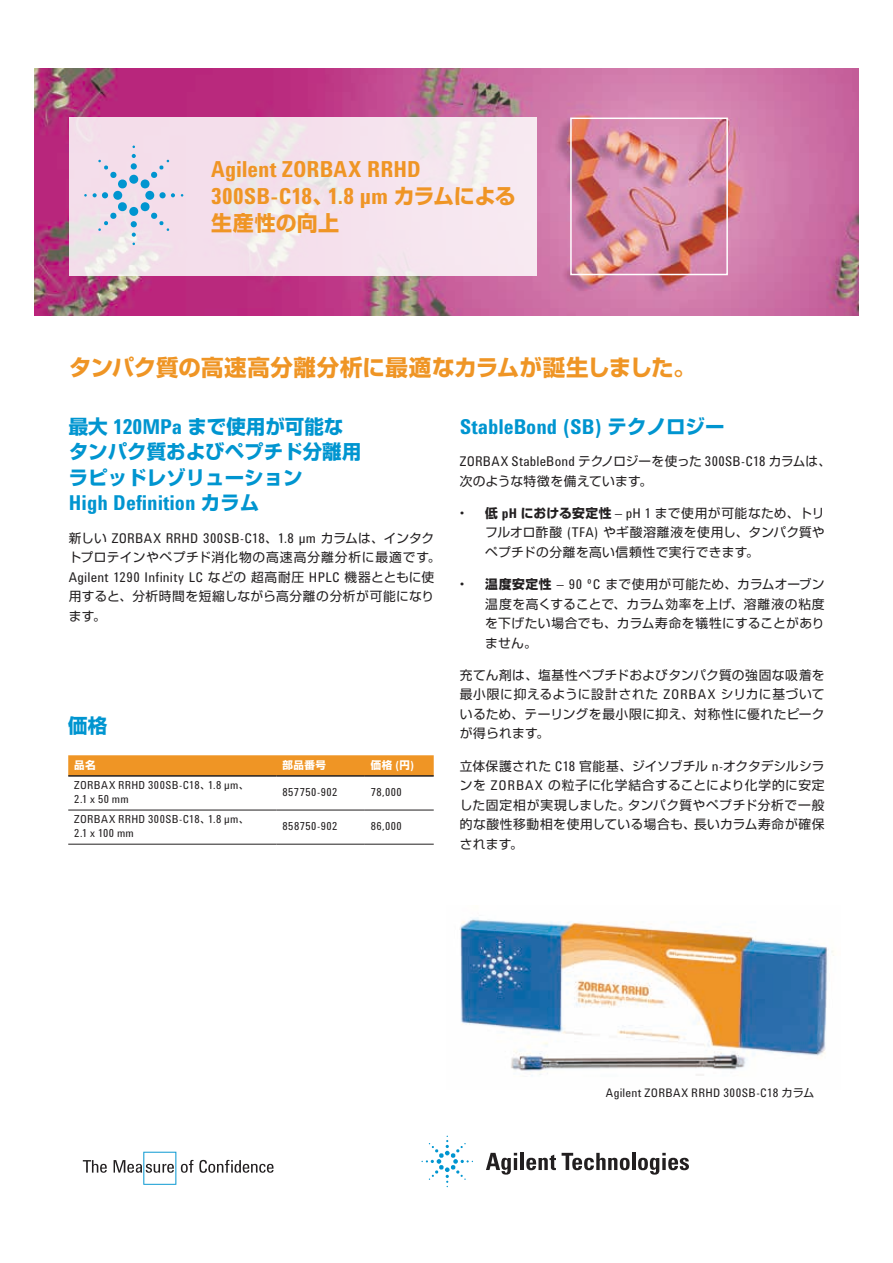
<style>
.page{position:relative;width:893px;height:1263px;background:#fff}
.page>*{position:absolute;margin:0;border:0;box-sizing:border-box;transform-origin:0 0}
.t1{font:700 22.65px/27px "Agilent Condensed CFF";letter-spacing:.005em;color:#ef9525}
.t2{font:700 22.5px "Shin Go Pro";letter-spacing:.005em;color:#ef9525}
.t3{font:700 21px "Agilent Condensed CFF";color:#0095d0}
.t4{font:700 21px "Shin Go Pro";letter-spacing:.015em;color:#ef9525}
.t5{font:700 19.5px/25.5px "Shin Go Pro";color:#0095d0}
.t6{font:13.8px "Agilent Condensed CFF";letter-spacing:.02em;color:#221f20}
.t7{font:12.75px/19.5px "Shin Go Pro";letter-spacing:.035em;color:#221f20;text-align:justify}
.t8{font:12.75px "Shin Go Pro";letter-spacing:.06em;color:#221f20}
.t9{font:12.15px "Agilent Condensed CFF";letter-spacing:.03em;color:#221f20}
.t10{font:11.4px/13.5px "Agilent Condensed CFF";letter-spacing:.04em;color:#221f20}
.t11{font:700 10.5px "Shin Go Pro";letter-spacing:.05em;color:#fff}
.s1{font-family:"Shin Go Pro";font-size:21px}
.s2{font-family:"Agilent Condensed CFF";font-size:21px}
.s3{font-family:"Shin Go Pro";font-size:19.5px}
.s4{font-family:"Shin Go Pro";font-size:12.75px}
.s5{font-family:"Agilent Condensed CFF";font-size:11.4px}
.s6{font-family:"Shin Go Pro";font-size:10.5px}
.s7{font-family:"Agilent Condensed CFF";font-size:13.8px}
.s8{font-weight:700}
.s9{font-family:"Agilent Condensed CFF";font-weight:700;font-size:13.8px}
.s10{font-family:"Shin Go Pro";font-size:11.25px}
</style>
<div class="page">
<svg style="left:486px;top:1153px;width:31px;height:21px"></svg>
<hr style="left:520px;top:1153px;width:4px;height:17px;background:#221f20">
<svg style="left:526px;top:1154px;width:30px;height:16px"></svg>
<svg style="left:562px;top:1153px;width:68px;height:17px"></svg>
<hr style="left:632px;top:1153px;width:3px;height:17px;background:#221f20">
<svg style="left:638px;top:1153px;width:51px;height:21px"></svg>
<svg style="left:421px;top:1136px;width:52px;height:51px"></svg>
<img style="left:34px;top:68px;width:824px;height:248px">
<svg style="left:69px;top:117px;width:467px;height:159px;background:#f3e3ec"></svg>
<svg style="left:93px;top:154px;width:82px;height:83px;background:#d4d4e6"></svg>
<div style="left:570px;top:118px;width:158px;height:157px;border:2px solid #fff"></div>
<img style="left:460px;top:917px;width:374px;height:159px">
<div style="left:68px;top:755px;width:366px;height:20px;background:#ef9525"></div>
<hr style="left:68px;top:775px;width:208px;height:2px;background:#221f20">
<hr style="left:276px;top:775px;width:89px;height:2px;background:#221f20">
<hr style="left:365px;top:775px;width:69px;height:2px;background:#221f20">
<hr style="left:68px;top:810px;width:208px;height:1px;background:#221f20">
<hr style="left:276px;top:810px;width:89px;height:1px;background:#221f20">
<hr style="left:365px;top:810px;width:69px;height:1px;background:#221f20">
<hr style="left:68px;top:844px;width:208px;height:1px;background:#221f20">
<hr style="left:276px;top:844px;width:89px;height:1px;background:#221f20">
<hr style="left:365px;top:844px;width:69px;height:1px;background:#221f20">
<svg style="left:83px;top:1160px;width:24px;height:13px"></svg>
<svg style="left:114px;top:1152px;width:160px;height:33px"></svg>
<h1 class="t1" style="left:211px;top:155px;width:306px">Agilent ZORBAX RRHD<br>300SB-C18<span class="s1">、</span>1.8 µm <span class="s1">カラムによる</span></h1>
<h3 class="t4" style="left:211px;top:206px;width:130px">生産性の向上</h3>
<h2 class="t2" style="left:69px;top:349px;width:628px">タンパク質の高速高分離分析に最適なカラムが誕生しました。</h2>
<h3 class="t5" style="left:69px;top:412px;width:294px">最大 <span class="s2">120MPa</span> まで使用が可能なタンパク質およびペプチド分離用ラピッドレゾリューション</h3>
<h3 class="t3" style="left:69px;top:487px;width:192px">High Definition <span class="s3">カラム</span></h3>
<p class="t6" style="left:69px;top:527px;width:367px"><span class="s4">新しい</span> ZORBAX RRHD 300SB-C18<span class="s4">、</span>1.8 µm <span class="s4">カラムは、インタク</span></p>
<p class="t8" style="left:69px;top:547px;width:373px">トプロテインやペプチド消化物の高速高分離分析に最適です。</p>
<p class="t6" style="left:69px;top:566px;width:367px">Agilent 1290 Infinity LC <span class="s4">などの超高耐圧</span> HPLC <span class="s4">機器とともに使</span></p>
<p class="t7" style="left:69px;top:585px;width:367px">用すると、分析時間を短縮しながら高分離の分析が可能になります。</p>
<h3 class="t5" style="left:68px;top:711px;width:40px">価格</h3>
<p class="t11" style="left:74px;top:756px;width:23px">品名</p>
<p class="t11" style="left:282px;top:756px;width:45px">部品番号</p>
<p class="t11" style="left:371px;top:756px;width:45px">価格 <span class="s5">(</span>円<span class="s5">)</span></p>
<p class="t10" style="left:74px;top:778px;width:176px">ZORBAX RRHD 300SB-C18<span class="s6">、</span>1.8 µm<span class="s6">、<br></span>2.1 x 50 mm</p>
<p class="t10" style="left:282px;top:785px;width:56px">857750-902</p>
<p class="t10" style="left:371px;top:785px;width:32px">78,000</p>
<p class="t10" style="left:74px;top:812px;width:176px">ZORBAX RRHD 300SB-C18<span class="s6">、</span>1.8 µm<span class="s6">、<br></span>2.1 x 100 mm</p>
<p class="t10" style="left:282px;top:819px;width:57px">858750-902</p>
<p class="t10" style="left:371px;top:819px;width:33px">86,000</p>
<h3 class="t3" style="left:460px;top:411px;width:266px">StableBond (SB) <span class="s3">テクノロジー</span></h3>
<p class="t6" style="left:460px;top:451px;width:373px">ZORBAX StableBond <span class="s4">テクノロジーを使った</span> 300SB-C18 <span class="s4">カラムは、</span></p>
<p class="t7" style="left:460px;top:469px;width:194px">次のような特徴を備えています。</p>
<p class="t7" style="left:485px;top:502px;width:341px;text-indent:-26px"><span class="s7">•</span> <span class="s8">低</span> <span class="s9">pH</span> <span class="s8">における安定性</span> <span class="s7">– pH 1</span> まで使用が可能なため、トリフルオロ酢酸 <span class="s7">(TFA)</span> やギ酸溶離液を使用し、タンパク質やペプチドの分離を高い信頼性で実行できます。</p>
<p class="t7" style="left:485px;top:573px;width:341px;text-indent:-26px"><span class="s7">•</span> <span class="s8">温度安定性</span> <span class="s7">– 90 ºC</span> まで使用が可能ため、カラムオーブン温度を高くすることで、カラム効率を上げ、溶離液の粘度を下げたい場合でも、カラム寿命を犠牲にすることがありません。</p>
<p class="t7" style="left:460px;top:664px;width:366px">充てん剤は、塩基性ペプチドおよびタンパク質の強固な吸着を最小限に抑えるように設計された <span class="s7">ZORBAX</span> シリカに基づいているため、テーリングを最小限に抑え、対称性に優れたピークが得られます。</p>
<p class="t7" style="left:460px;top:754px;width:366px">立体保護された <span class="s7">C18</span> 官能基、ジイソブチル <span class="s7">n-</span>オクタデシルシランを <span class="s7">ZORBAX</span> の粒子に化学結合することにより化学的に安定した固定相が実現しました。タンパク質やペプチド分析で一般的な酸性移動相を使用している場合も、長いカラム寿命が確保されます。</p>
<p class="t9" style="left:606px;top:1084px;width:210px">Agilent ZORBAX RRHD 300SB-C18 <span class="s10">カラム</span></p>
</div>
